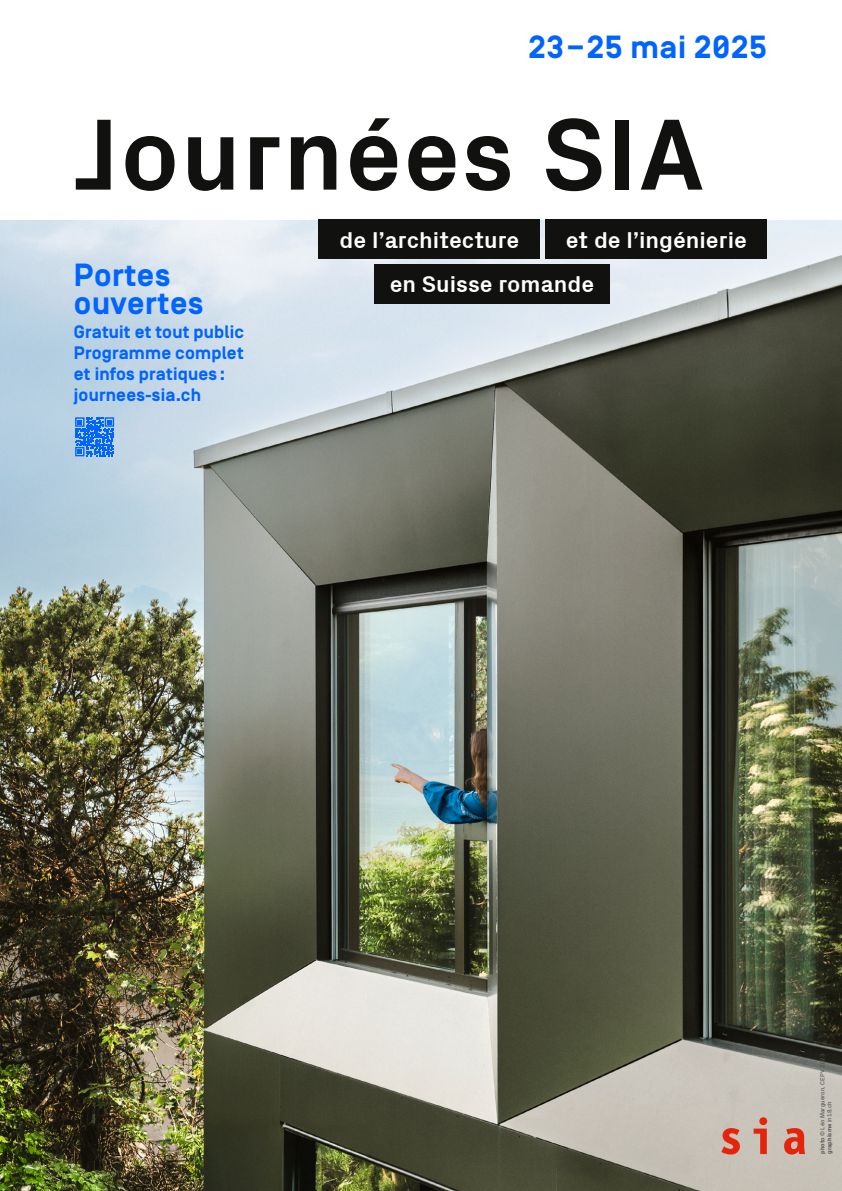
<style>
.page{position:relative;width:842px;height:1191px;background:#fff}
.page>*{position:absolute;margin:0;border:0;box-sizing:border-box;transform-origin:0 0}
.t1{font:700 102.7px "Px Grotesk";letter-spacing:.01em;color:#11110f}
.t2{font:700 32px/28px "Simplon BP";letter-spacing:.02em;color:#0064ff}
.t3{font:700 23px/44.3px "Px Grotesk";color:#fff}
.t4{font:700 18px/21px "Simplon BP";letter-spacing:.01em;color:#0064ff}
.t5{font:6px/7px "Px Grotesk";letter-spacing:.01em;color:#4d4f4e}
.s1{font-weight:700}
</style>
<div class="page">
<img style="left:0;top:219px;width:842px;height:972px">
<div style="left:319px;top:219px;width:221px;height:40px;background:#11110f"></div>
<div style="left:546px;top:219px;width:221px;height:40px;background:#11110f"></div>
<div style="left:374px;top:264px;width:235px;height:39px;background:#11110f"></div>
<svg style="left:721px;top:1117px;width:84px;height:37px;background:#d19486"></svg>
<svg style="left:75px;top:417px;width:39px;height:39px;background:#3382f7"></svg>
<h2 class="t2" style="left:528px;top:35px;width:240px">23–25 mai 2025</h2>
<h1 class="t1" style="left:74px;top:93px;width:632px">Journées SIA</h1>
<h2 class="t2" style="left:74px;top:262px;width:131px">Portes ouvertes</h2>
<p class="t4" style="left:74px;top:322px;width:172px">Gratuit et tout public<br>Programme complet et infos pratiques : journees-sia.ch</p>
<p class="t3" style="left:390px;top:217px;width:359px;text-indent:176px">et de l’ingénierie en Suisse romande</p>
<p class="t3" style="left:340px;top:217px;width:181px">de l’architecture</p>
<p class="t5" style="left:819px;top:1154px;width:102px;rotate:-90deg"><span class="s1">photo</span> © Léo Margueron, CEPV 2023 <span class="s1">graphisme</span> in18.ch</p>
</div>
